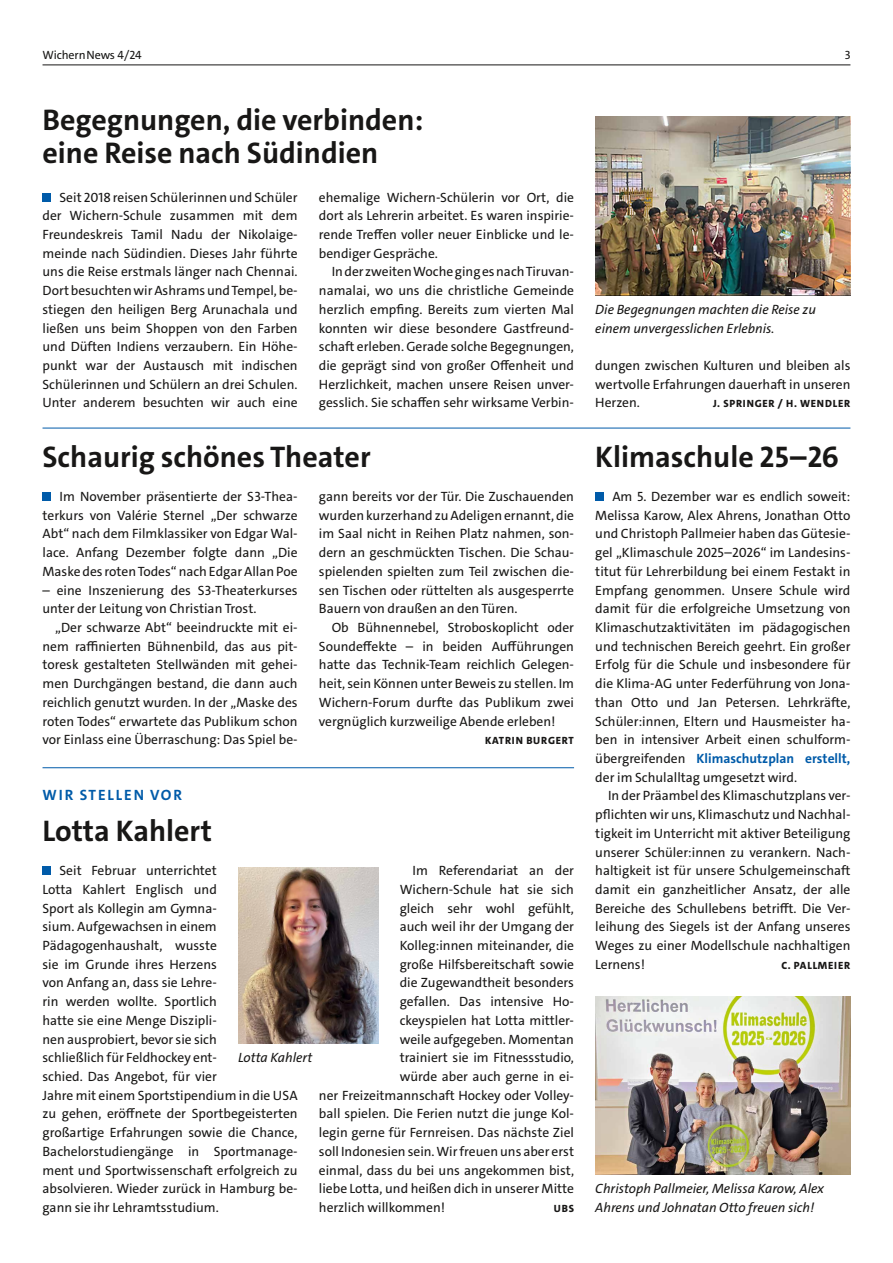
<style>
.page{position:relative;width:893px;height:1263px;background:#fff}
.page>*{position:absolute;margin:0;border:0;box-sizing:border-box;transform-origin:0 0}
.t1{font:700 30px/33px "The Sans";color:#181716}
.t2{font:700 15px "The Sans";letter-spacing:.125em;color:#005ba9}
.t3{font:13.5px/18.8px "The Sans";color:#181716;text-align:justify}
.t4{font:italic 13.5px/18.8px "The Sans";color:#181716}
.t5{font:12px "The Sans";letter-spacing:-.01em;color:#181716}
.t6{font:800 10.5px "The Sans";letter-spacing:.075em;color:#181716}
.s1{font-weight:700;color:#005ba9}
</style>
<div class="page">
<img style="left:595px;top:117px;width:255px;height:178px">
<div style="left:43px;top:867px;width:8px;height:8px;background:#005ba9"></div>
<hr style="left:43px;top:65px;width:807px;height:1px;background:#181716">
<img style="left:238px;top:867px;width:140px;height:176px">
<hr style="left:43px;top:767px;width:531px;height:1px;background:#005ba9">
<div style="left:43px;top:193px;width:8px;height:9px;background:#005ba9"></div>
<div style="left:595px;top:492px;width:9px;height:9px;background:#005ba9"></div>
<div style="left:43px;top:492px;width:8px;height:9px;background:#005ba9"></div>
<img style="left:595px;top:997px;width:255px;height:177px">
<hr style="left:43px;top:428px;width:807px;height:1px;background:#005ba9">
<p class="t5" style="left:43px;top:47px;width:101px">Wichern News 4/24</p>
<p class="t5" style="left:845px;top:47px;width:7px">3</p>
<h1 class="t1" style="left:43px;top:104px;width:382px">Begegnungen, die verbinden: eine Reise nach Südindien</h1>
<p class="t3" style="left:319px;top:188px;width:257px">ehemalige Wichern-Schülerin vor Ort, die dort als Lehrerin arbeitet. Es waren inspirie&shy;rende Treffen voller neuer Einblicke und le&shy;bendiger Gespräche.</p>
<p class="t3" style="left:319px;top:263px;width:257px;text-indent:13px">In der zweiten Woche ging es nach Tiruvan&shy;namalai, wo uns die christliche Gemeinde herzlich empfing. Bereits zum vierten Mal konnten wir diese besondere Gastfreund&shy;schaft erleben. Gerade solche Begegnungen, die geprägt sind von großer Offenheit und Herzlichkeit, machen unsere Reisen unver&shy;gesslich. Sie schaffen sehr wirksame Verbin-</p>
<p class="t3" style="left:43px;top:188px;width:257px;text-indent:17px">Seit 2018 reisen Schülerinnen und Schüler der Wichern-Schule zusammen mit dem Freundeskreis Tamil Nadu der Nikolaige&shy;meinde nach Südindien. Dieses Jahr führte uns die Reise erstmals länger nach Chennai.<br>Dort besuchten wir Ashrams und Tempel, be&shy;stiegen den heiligen Berg Arunachala und ließen uns beim Shoppen von den Farben und Düften Indiens verzaubern. Ein Höhe&shy;punkt war der Austausch mit indischen Schülerinnen und Schülern an drei Schulen.<br>Unter anderem besuchten wir auch eine</p>
<h1 class="t1" style="left:43px;top:441px;width:330px">Schaurig schönes Theater</h1>
<p class="t3" style="left:319px;top:487px;width:257px">gann bereits vor der Tür. Die Zuschauenden wurden kurzerhand zu Adeligen ernannt, die im Saal nicht in Reihen Platz nahmen, son&shy;dern an geschmückten Tischen. Die Schau&shy;spielenden spielten zum Teil zwischen die&shy;sen Tischen oder rüttelten als ausgesperrte Bauern von draußen an den Türen.</p>
<p class="t3" style="left:319px;top:618px;width:257px;text-indent:13px">Ob Bühnennebel, Stroboskoplicht oder Soundeffekte – in beiden Aufführungen hatte das Technik-Team reichlich Gelegen&shy;heit, sein Können unter Beweis zu stellen. Im Wichern-Forum durfte das Publikum zwei vergnüglich kurzweilige Abende erleben!</p>
<p class="t6" style="left:485px;top:734px;width:90px">KATRIN BURGERT</p>
<p class="t3" style="left:43px;top:487px;width:257px;text-indent:17px">Im November präsentierte der S3-Thea&shy;terkurs von Valérie Sternel „Der schwarze Abt“ nach dem Filmklassiker von Edgar Wal&shy;lace. Anfang Dezember folgte dann „Die Maske des roten Todes“ nach Edgar Allan Poe</p>
<p class="t3" style="left:43px;top:581px;width:257px">– eine Inszenierung des S3-Theaterkurses unter der Leitung von Christian Trost.</p>
<p class="t3" style="left:43px;top:618px;width:257px;text-indent:13px">„Der schwarze Abt“ beeindruckte mit ei&shy;nem raffinierten Bühnenbild, das aus pit&shy;toresk gestalteten Stellwänden mit gehei&shy;men Durchgängen bestand, die dann auch reichlich genutzt wurden. In der „Maske des roten Todes“ erwartete das Publikum schon vor Einlass eine Überraschung: Das Spiel be-</p>
<p class="t2" style="left:43px;top:786px;width:141px">WIR STELLEN VOR</p>
<h1 class="t1" style="left:43px;top:815px;width:171px">Lotta Kahlert</h1>
<p class="t3" style="left:43px;top:861px;width:257px;text-align:left;text-indent:17px">Seit Februar unterrichtet<br>Lotta Kahlert Englisch und<br>Sport als Kollegin am Gymna-<br>sium. Aufgewachsen in einem Pädagogenhaushalt, wusste<br>sie im Grunde ihres Herzens<br>von Anfang an, dass sie Lehre-<br>rin werden wollte. Sportlich<br>hatte sie eine Menge Diszipli-<br>nen ausprobiert, bevor sie sich<br>schließlich für Feldhockey ent-<br>schied. Das Angebot, für vier<br>Jahre mit einem Sportstipendium in die USA zu gehen, eröffnete der Sportbegeisterten großartige Erfahrungen sowie die Chance, Bachelorstudiengänge in Sportmanage&shy;ment und Sportwissenschaft erfolgreich zu absolvieren. Wieder zurück in Hamburg be&shy;gann sie ihr Lehramtsstudium.</p>
<p class="t3" style="left:412px;top:861px;width:163px">Im Referendariat an der</p>
<p class="t3" style="left:400px;top:880px;width:176px">Wichern-Schule hat sie sich</p>
<p class="t3" style="left:400px;top:899px;width:176px">gleich sehr wohl gefühlt,</p>
<p class="t3" style="left:400px;top:917px;width:176px">auch weil ihr der Umgang der</p>
<p class="t3" style="left:400px;top:936px;width:176px">Kolleg:innen miteinander, die</p>
<p class="t3" style="left:400px;top:955px;width:176px">große Hilfsbereitschaft sowie</p>
<p class="t3" style="left:400px;top:974px;width:176px">die Zugewandtheit besonders</p>
<p class="t3" style="left:400px;top:992px;width:176px">gefallen. Das intensive Ho-</p>
<p class="t3" style="left:400px;top:1011px;width:176px">ckeyspielen hat Lotta mittler-</p>
<p class="t3" style="left:400px;top:1030px;width:176px">weile aufgegeben. Momentan</p>
<p class="t3" style="left:400px;top:1048px;width:176px">trainiert sie im Fitnessstudio,</p>
<p class="t3" style="left:400px;top:1067px;width:176px">würde aber auch gerne in ei-</p>
<p class="t3" style="left:319px;top:1086px;width:257px">ner Freizeitmannschaft Hockey oder Volley-</p>
<p class="t3" style="left:319px;top:1105px;width:257px">ball spielen. Die Ferien nutzt die junge Kol-</p>
<p class="t3" style="left:319px;top:1123px;width:257px">legin gerne für Fernreisen. Das nächste Ziel</p>
<p class="t3" style="left:319px;top:1142px;width:257px">soll Indonesien sein. Wir freuen uns aber erst</p>
<p class="t3" style="left:319px;top:1161px;width:257px">einmal, dass du bei uns angekommen bist,</p>
<p class="t3" style="left:319px;top:1179px;width:257px">liebe Lotta, und heißen dich in unserer Mitte</p>
<p class="t3" style="left:319px;top:1198px;width:128px">herzlich willkommen!</p>
<p class="t6" style="left:554px;top:1202px;width:22px">UBS</p>
<p class="t4" style="left:238px;top:1048px;width:76px">Lotta Kahlert</p>
<p class="t4" style="left:595px;top:300px;width:222px">Die Begegnungen machten die Reise zu einem unvergesslichen Erlebnis.</p>
<p class="t3" style="left:595px;top:356px;width:257px">dungen zwischen Kulturen und bleiben als wertvolle Erfahrungen dauerhaft in unseren Herzen.</p>
<p class="t6" style="left:713px;top:397px;width:139px">J. SPRINGER / H. WENDLER</p>
<h1 class="t1" style="left:595px;top:441px;width:245px">Klimaschule 25–26</h1>
<p class="t3" style="left:595px;top:487px;width:257px;text-indent:17px">Am 5. Dezember war es endlich soweit:<br>Melissa Karow, Alex Ahrens, Jonathan Otto und Christoph Pallmeier haben das Gütesie&shy;gel „Klimaschule 2025–2026“ im Landesins&shy;titut für Lehrerbildung bei einem Festakt in Empfang genommen. Unsere Schule wird damit für die erfolgreiche Umsetzung von Klimaschutzaktivitäten im pädagogischen und technischen Bereich geehrt. Ein großer Erfolg für die Schule und insbesondere für die Klima-AG unter Federführung von Jona&shy;than Otto und Jan Petersen. Lehrkräfte, Schüler:innen, Eltern und Hausmeister ha&shy;ben in intensiver Arbeit einen schulform&shy;übergreifenden <span class="s1">Klimaschutzplan erstellt, </span>der im Schulalltag umgesetzt wird.</p>
<p class="t3" style="left:595px;top:786px;width:257px;text-indent:13px">In der Präambel des Klimaschutzplans ver&shy;pflichten wir uns, Klimaschutz und Nachhal&shy;tigkeit im Unterricht mit aktiver Beteiligung unserer Schüler:innen zu verankern. Nach&shy;haltigkeit ist für unsere Schulgemeinschaft damit ein ganzheitlicher Ansatz, der alle Bereiche des Schullebens betrifft. Die Ver&shy;leihung des Siegels ist der Anfang unseres Weges zu einer Modellschule nachhaltigen Lernens!</p>
<p class="t6" style="left:781px;top:958px;width:70px">C. PALLMEIER</p>
<p class="t4" style="left:595px;top:1179px;width:230px">Christoph Pallmeier, Melissa Karow, Alex<br>Ahrens und Johnatan Otto freuen sich!</p>
</div>
